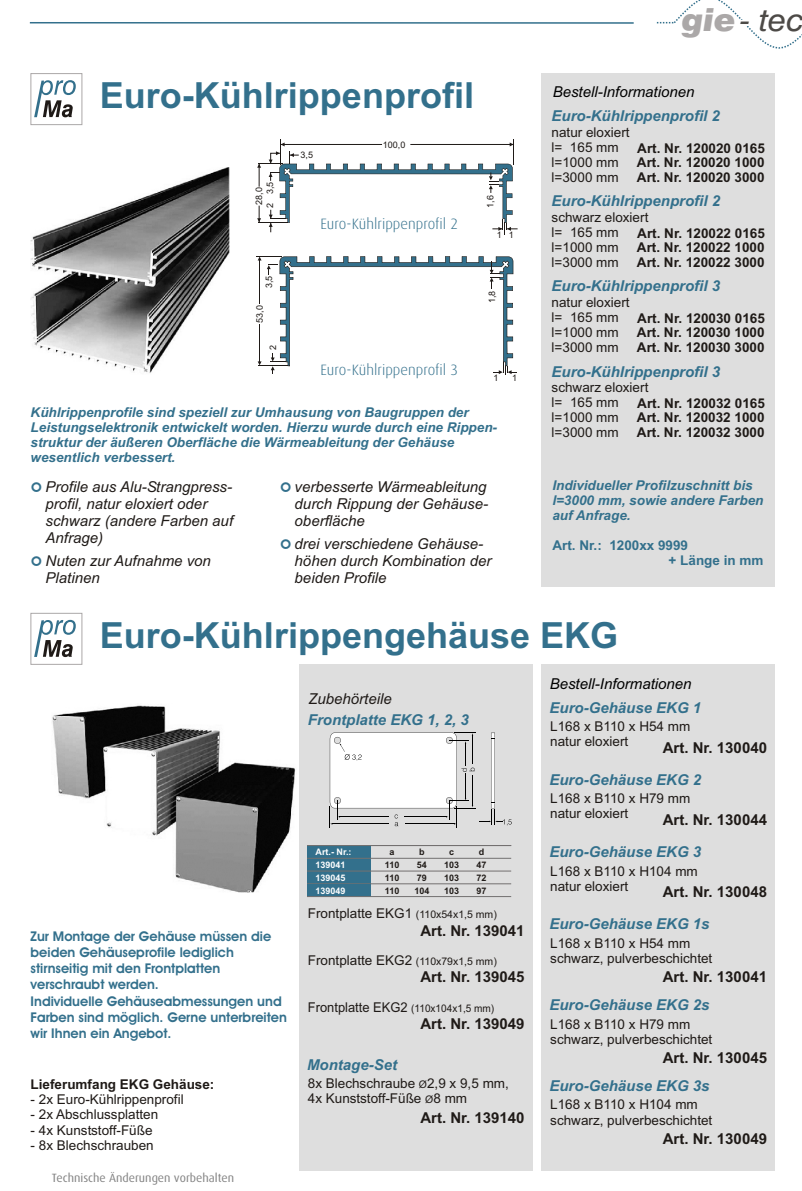
<style>
.page{position:relative;width:802px;height:1191px;background:#fff}
.page>*{position:absolute;margin:0;border:0;box-sizing:border-box;transform-origin:0 0}
.t1{font:700 36px "Arial";color:#33708c}
.t2{font:italic 31.05px "Swis 721 BT";color:#4d4a47;scale:1.06 1}
.t3{font:italic 15px "Arial";color:#1f1a17}
.t4{font:italic 700 15px "Arial";color:#33708c}
.t5{font:700 15px "Arial";color:#1f1a17}
.t6{font:300 15px "Dax";color:#33708c}
.t7{font:italic 15px "Arial";color:#000}
.t8{font:13.5px/15.1px "Arial";color:#1f1a17}
.t9{font:italic 700 13.5px/15.1px "Arial";color:#33708c}
.t10{font:700 13.5px/13.8px "Arial";color:#1f1a17}
.t11{font:700 13.5px/16px "Avant Garde Bk BT";color:#33708c}
.t12{font:13.5px "Arial";color:#1f1a17;scale:.96 1}
.t13{font:700 13.5px/15.1px "Arial";color:#33708c}
.t14{font:12px "Dax";color:#828282}
.t15{font:700 9px "Arial";color:#1f1a17}
.t16{font:9px/11.1px "Arial";color:#1f1a17}
.t17{font:700 9px "Arial";color:#fff}
.s1{font-family:"Swis 721 Blk BT";color:#aba8a8}
.s2{font-size:10.5px}
</style>
<div class="page">
<div style="left:541px;top:664px;width:234px;height:507px;background:#dedede"></div>
<div style="left:31px;top:73px;width:51px;height:52px;background:#fff;border:1px solid #aba8a8"></div>
<svg style="left:34px;top:80px;width:42px;height:37px"></svg>
<hr style="left:30px;top:22px;width:604px;height:2px;background:#33708c">
<svg style="left:657px;top:0;width:145px;height:49px"></svg>
<div style="left:740px;top:21px;width:10px;height:5px;background:#fff"></div>
<div style="left:541px;top:74px;width:234px;height:513px;background:#dedede"></div>
<div style="left:31px;top:613px;width:51px;height:52px;background:#fff;border:1px solid #aba8a8"></div>
<svg style="left:34px;top:620px;width:42px;height:37px"></svg>
<div style="left:298px;top:664px;width:234px;height:507px;background:#dedede"></div>
<svg style="left:330px;top:732px;width:182px;height:95px"></svg>
<div style="left:307px;top:845px;width:64px;height:13px;background:#33708c"></div>
<hr style="left:307px;top:845px;width:204px;height:1px;background:#737070">
<div style="left:307px;top:858px;width:64px;height:13px;background:#33708c"></div>
<hr style="left:307px;top:858px;width:204px;height:1px;background:#737070">
<div style="left:307px;top:871px;width:64px;height:13px;background:#33708c"></div>
<hr style="left:307px;top:870px;width:204px;height:1px;background:#737070">
<hr style="left:307px;top:883px;width:204px;height:1px;background:#737070">
<img style="left:31px;top:167px;width:198px;height:206px">
<svg style="left:256px;top:256px;width:261px;height:119px"></svg>
<svg style="left:257px;top:140px;width:260px;height:95px"></svg>
<div style="left:307px;top:884px;width:64px;height:12px;background:#33708c"></div>
<hr style="left:307px;top:896px;width:204px;height:1px;background:#737070">
<img style="left:52px;top:705px;width:244px;height:188px">
<h2 class="t2" style="left:682px;top:8px;width:118px"><span class="s1">gie</span>- tec</h2>
<h1 class="t1" style="left:100px;top:82px;width:376px">Euro-Kühlrippenprofil</h1>
<p class="t7" style="left:553px;top:87px;width:143px">Bestell-Informationen</p>
<p class="t4" style="left:551px;top:110px;width:170px">Euro-Kühlrippenprofil 2</p>
<p class="t8" style="left:551px;top:126px;width:79px">natur eloxiert l= 165 mm l=1000 mm l=3000 mm</p>
<p class="t16" style="left:383px;top:140px;width:24px">100,0</p>
<p class="t10" style="left:637px;top:143px;width:129px">Art. Nr. 120020 0165<br>Art. Nr. 120020 1000</p>
<p class="t16" style="left:301px;top:150px;width:14px">3,5</p>
<p class="t10" style="left:637px;top:172px;width:129px">Art. Nr. 120020 3000</p>
<p class="t4" style="left:551px;top:195px;width:170px">Euro-Kühlrippenprofil 2</p>
<p class="t8" style="left:551px;top:211px;width:98px">schwarz eloxiert l= 165 mm l=1000 mm l=3000 mm</p>
<p class="t16" style="left:254px;top:194px;width:14px;text-indent:-10px;rotate:-90deg">28 0,<br>3,5</p>
<p class="t16" style="left:265px;top:208px;width:7px;rotate:-90deg">2</p>
<p class="t16" style="left:486px;top:207px;width:14px;rotate:-90deg">1,6</p>
<p class="t6" style="left:320px;top:215px;width:139px">Euro-Kühlrippenprofil 2</p>
<p class="t10" style="left:637px;top:228px;width:129px">Art. Nr. 120022 0165<br>Art. Nr. 120022 1000</p>
<p class="t10" style="left:637px;top:257px;width:129px">Art. Nr. 120022 3000</p>
<p class="t4" style="left:551px;top:280px;width:170px">Euro-Kühlrippenprofil 3</p>
<p class="t8" style="left:551px;top:296px;width:80px">natur eloxiert l= 165 mm l=1000 mm l=3000 mm</p>
<p class="t16" style="left:497px;top:230px;width:19px">1 1</p>
<p class="t16" style="left:264px;top:288px;width:14px;rotate:-90deg">3,5</p>
<p class="t16" style="left:487px;top:303px;width:14px;rotate:-90deg">1,8</p>
<p class="t16" style="left:255px;top:323px;width:19px;rotate:-90deg">5 0,3</p>
<p class="t10" style="left:637px;top:313px;width:129px">Art. Nr. 120030 0165<br>Art. Nr. 120030 1000</p>
<p class="t10" style="left:637px;top:342px;width:129px">Art. Nr. 120030 3000</p>
<p class="t4" style="left:551px;top:366px;width:170px">Euro-Kühlrippenprofil 3</p>
<p class="t8" style="left:551px;top:381px;width:98px">schwarz eloxiert l= 165 mm l=1000 mm l=3000 mm</p>
<p class="t16" style="left:268px;top:350px;width:7px;rotate:-90deg">2</p>
<p class="t6" style="left:320px;top:361px;width:139px">Euro-Kühlrippenprofil 3</p>
<p class="t16" style="left:493px;top:373px;width:7px">1</p>
<p class="t16" style="left:512px;top:373px;width:7px">1</p>
<p class="t10" style="left:637px;top:398px;width:129px">Art. Nr. 120032 0165<br>Art. Nr. 120032 1000</p>
<p class="t10" style="left:637px;top:427px;width:129px">Art. Nr. 120032 3000</p>
<p class="t9" style="left:31px;top:406px;width:468px">Kühlrippenprofile sind speziell zur Umhausung von Baugruppen der Leistungselektronik entwickelt worden. Hierzu wurde durch eine Rippen&shy;struktur der äußeren Oberfläche die Wärmeableitung der Gehäuse wesentlich verbessert.</p>
<p class="t3" style="left:46px;top:481px;width:188px">Profile aus Alu-Strangpress-</p>
<p class="t3" style="left:295px;top:481px;width:193px">verbesserte Wärmeableitung</p>
<p class="t3" style="left:46px;top:498px;width:163px">profil, natur eloxiert oder</p>
<p class="t3" style="left:295px;top:498px;width:195px">durch Rippung der Gehäuse-</p>
<p class="t3" style="left:46px;top:515px;width:189px">schwarz (andere Farben auf</p>
<p class="t3" style="left:295px;top:515px;width:72px">oberfläche</p>
<p class="t3" style="left:46px;top:532px;width:59px">Anfrage)</p>
<p class="t3" style="left:295px;top:538px;width:190px">drei verschiedene Gehäuse-</p>
<p class="t3" style="left:46px;top:555px;width:167px">Nuten zur Aufnahme von</p>
<p class="t3" style="left:295px;top:555px;width:198px">höhen durch Kombination der</p>
<p class="t3" style="left:46px;top:572px;width:56px">Platinen</p>
<p class="t3" style="left:295px;top:572px;width:93px">beiden Profile</p>
<h1 class="t1" style="left:100px;top:621px;width:520px">Euro-Kühlrippengehäuse EKG</h1>
<p class="t9" style="left:552px;top:479px;width:213px">Individueller Profilzuschnitt bis l=3000 mm, sowie andere Farben auf Anfrage.</p>
<p class="t13" style="left:669px;top:539px;width:96px;text-indent:-116px">Art. Nr.: 1200xx 9999<br>+ Länge in mm</p>
<p class="t3" style="left:308px;top:692px;width:85px">Zubehörteile</p>
<p class="t4" style="left:308px;top:714px;width:162px">Frontplatte EKG 1, 2, 3</p>
<p class="t11" style="left:31px;top:929px;width:258px">Zur Montage der Gehäuse müssen die beiden Gehäuseprofile lediglich stirnseitig mit den Frontplatten verschraubt werden.<br>Individuelle Gehäuseabmessungen und<br>Farben sind möglich. Gerne unterbreiten wir Ihnen ein Angebot.</p>
<p class="t10" style="left:31px;top:1079px;width:185px">Lieferumfang EKG Gehäuse:</p>
<p class="t8" style="left:31px;top:1093px;width:155px">- 2x Euro-Kühlrippenprofil</p>
<p class="t8" style="left:31px;top:1108px;width:129px">- 2x Abschlussplatten</p>
<p class="t8" style="left:31px;top:1123px;width:123px">- 4x Kunststoff-Füße</p>
<p class="t8" style="left:31px;top:1138px;width:125px">- 8x Blechschrauben</p>
<p class="t14" style="left:52px;top:1171px;width:184px">Technische Änderungen vorbehalten</p>
<p class="t17" style="left:316px;top:849px;width:38px">Art.- Nr.:</p>
<p class="t15" style="left:390px;top:849px;width:7px">a</p>
<p class="t15" style="left:419px;top:849px;width:7px">b</p>
<p class="t15" style="left:449px;top:849px;width:7px">c</p>
<p class="t15" style="left:479px;top:849px;width:7px">d</p>
<p class="t17" style="left:316px;top:861px;width:32px">139041</p>
<p class="t15" style="left:385px;top:861px;width:16px">110</p>
<p class="t15" style="left:417px;top:861px;width:12px">54</p>
<p class="t15" style="left:444px;top:861px;width:17px">103</p>
<p class="t15" style="left:476px;top:861px;width:12px">47</p>
<p class="t17" style="left:316px;top:874px;width:32px">139045</p>
<p class="t15" style="left:385px;top:874px;width:16px">110</p>
<p class="t15" style="left:417px;top:874px;width:12px">79</p>
<p class="t15" style="left:444px;top:874px;width:17px">103</p>
<p class="t15" style="left:476px;top:874px;width:12px">72</p>
<p class="t17" style="left:316px;top:887px;width:32px">139049</p>
<p class="t15" style="left:385px;top:887px;width:16px">110</p>
<p class="t15" style="left:414px;top:887px;width:17px">104</p>
<p class="t15" style="left:444px;top:887px;width:17px">103</p>
<p class="t15" style="left:476px;top:887px;width:12px">97</p>
<p class="t8" style="left:308px;top:907px;width:190px">Frontplatte EKG1 <span class="s2">(110x54x1,5 mm)</span></p>
<p class="t5" style="left:420px;top:924px;width:106px">Art. Nr. 139041</p>
<p class="t8" style="left:308px;top:953px;width:190px">Frontplatte EKG2 <span class="s2">(110x79x1,5 mm)</span></p>
<p class="t5" style="left:420px;top:971px;width:106px">Art. Nr. 139045</p>
<p class="t12" style="left:308px;top:1001px;width:196px">Frontplatte EKG2 <span class="s2">(110x104x1,5 mm)</span></p>
<p class="t5" style="left:420px;top:1018px;width:106px">Art. Nr. 139049</p>
<p class="t4" style="left:307px;top:1059px;width:92px">Montage-Set</p>
<p class="t8" style="left:308px;top:1077px;width:203px">8x Blechschraube <span class="s2">Ø</span>2,9 x 9,5 mm,<br>4x Kunststoff-Füße <span class="s2">Ø</span>8 mm</p>
<p class="t5" style="left:420px;top:1112px;width:106px">Art. Nr. 139140</p>
<p class="t7" style="left:550px;top:678px;width:143px">Bestell-Informationen</p>
<p class="t8" style="left:550px;top:720px;width:142px">L168 x B110 x H54 mm natur eloxiert</p>
<p class="t4" style="left:549px;top:701px;width:153px">Euro-Gehäuse EKG 1</p>
<p class="t5" style="left:663px;top:742px;width:106px">Art. Nr. 130040</p>
<p class="t4" style="left:549px;top:774px;width:153px">Euro-Gehäuse EKG 2</p>
<p class="t5" style="left:663px;top:814px;width:106px">Art. Nr. 130044</p>
<p class="t8" style="left:550px;top:792px;width:142px">L168 x B110 x H79 mm natur eloxiert</p>
<p class="t4" style="left:549px;top:846px;width:153px">Euro-Gehäuse EKG 3</p>
<p class="t5" style="left:663px;top:886px;width:106px">Art. Nr. 130048</p>
<p class="t8" style="left:550px;top:864px;width:149px">L168 x B110 x H104 mm natur eloxiert</p>
<p class="t4" style="left:549px;top:918px;width:162px">Euro-Gehäuse EKG 1s</p>
<p class="t8" style="left:550px;top:936px;width:164px">L168 x B110 x H54 mm schwarz, pulverbeschichtet</p>
<p class="t4" style="left:549px;top:999px;width:162px">Euro-Gehäuse EKG 2s</p>
<p class="t5" style="left:663px;top:971px;width:106px">Art. Nr. 130041</p>
<p class="t8" style="left:550px;top:1017px;width:164px">L168 x B110 x H79 mm schwarz, pulverbeschichtet</p>
<p class="t4" style="left:549px;top:1080px;width:162px">Euro-Gehäuse EKG 3s</p>
<p class="t5" style="left:663px;top:1052px;width:106px">Art. Nr. 130045</p>
<p class="t8" style="left:550px;top:1098px;width:164px">L168 x B110 x H104 mm schwarz, pulverbeschichtet</p>
<p class="t5" style="left:663px;top:1133px;width:106px">Art. Nr. 130049</p>
</div>
